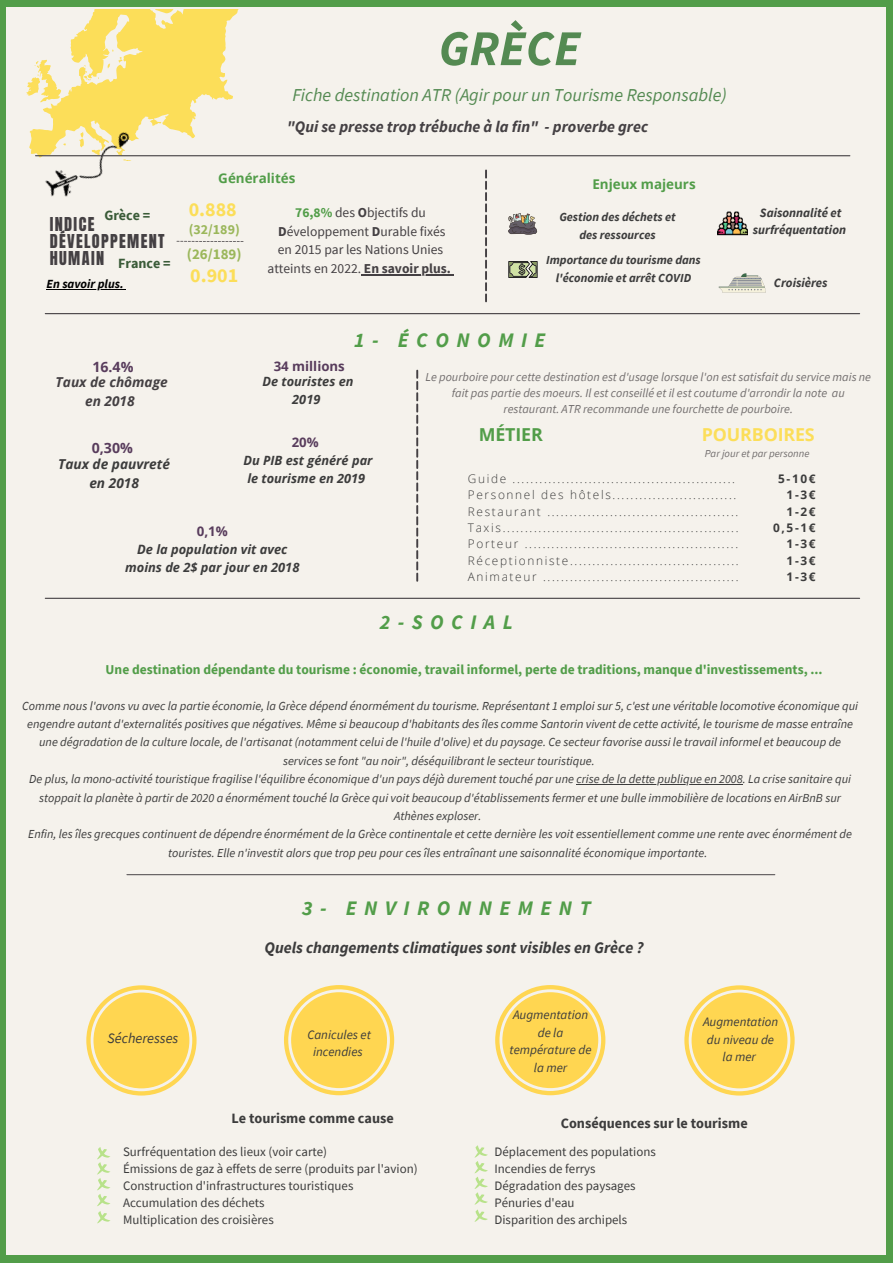
<style>
.page{position:relative;width:893px;height:1264px;background:#fff}
.page>*{position:absolute;margin:0;border:0;box-sizing:border-box;transform-origin:0 0}
.t1{font:italic 700 50.1px "Source Sans Pro";color:#548a52}
.t2{font:italic 700 20.55px "Source Sans Pro";letter-spacing:.365em;color:#529d49}
.t3{font:700 19.95px "Source Sans Pro";color:#fcde59}
.t4{font:italic 18.15px "Source Sans Pro";color:#548a52}
.t5{font:700 17.85px "Open Sans";letter-spacing:-.01em;color:#fcde59}
.t6{font:700 17.85px "Open Sans";letter-spacing:-.01em;color:#529d49}
.t7{font:16.2px/16.6px "Anton";letter-spacing:.08em;color:#444043}
.t8{font:italic 700 16.05px "Source Sans Pro";color:#3c3c3c}
.t9{font:italic 700 15.9px "Source Sans Pro";color:#444043}
.t10{font:700 14.85px "Source Sans Pro";color:#9bb75b}
.t11{font:italic 14.4px "Source Sans Pro";color:#3c3c3c}
.t12{font:700 14.25px "Source Sans Pro";color:#3c3c3c}
.t13{font:700 14.1px "Source Sans Pro";color:#3a5b38}
.t14{font:700 14.1px "Open Sans";color:#583c5c}
.t15{font:700 13.95px "Source Sans Pro";color:#9bb75b}
.t16{font:italic 700 13.65px/19px "Open Sans";color:#3c3c3c;text-align:center}
.t17{font:italic 700 13.65px/19px "Open Sans";color:#444043;text-align:center}
.t18{font:700 13.5px "Source Sans Pro";color:#529d49}
.t19{font:13.5px/18.5px "Source Sans Pro";color:#444043;text-align:center}
.t20{font:700 13.35px "Open Sans";color:#529d49}
.t21{font:700 13.35px "Open Sans";color:#583c5c}
.t22{font:700 13.2px "Open Sans";color:#583c5c}
.t23{font:12.9px/17.2px "Source Sans Pro";color:#3c3c3c}
.t24{font:italic 12.9px/17.4px "Source Sans Pro";color:#3c3c3c;text-align:center}
.t25{font:italic 700 12.9px/17.9px "Open Sans";color:#3c3c3c;text-align:center}
.t26{font:italic 700 12.75px/17.7px "Open Sans";color:#3c3c3c;text-align:center}
.t27{font:italic 700 12.75px/17.7px "Source Sans Pro";color:#3c3c3c;text-align:center}
.t28{font:italic 700 12.45px "Source Sans Pro";color:#000}
.t29{font:italic 12.3px/18.5px "Source Sans Pro";color:#3c3c3c;text-align:center}
.t30{font:italic 700 12.3px/17.1px "Source Sans Pro";color:#3c3c3c;text-align:center}
.t31{font:italic 12.15px/16.2px "Source Sans Pro";color:#726e6e;text-align:center}
.t32{font:300 11.85px/16.5px "Open Sans";letter-spacing:.14em;color:#3c3c3c}
.t33{font:700 11.85px/16.5px "Open Sans";color:#3c3c3c;text-align:right}
.t34{font:italic 10.65px "Source Sans Pro";color:#726e6e}
.s1{font-weight:700;color:#529d49}
.s2{font-weight:700}
</style>
<div class="page">
<div style="left:0;top:0;width:892px;height:1262px;background:#529d49"></div>
<div style="left:7px;top:8px;width:879px;height:1246px;background:#f5f2ec"></div>
<svg style="left:26px;top:9px;width:225px;height:148px"></svg>
<img style="left:26px;top:100px;width:129px;height:97px">
<img style="left:717px;top:211px;width:30px;height:25px">
<svg style="left:176px;top:241px;width:67px;height:1px"></svg>
<hr style="left:36px;top:155px;width:813px;height:1px;background:#444043">
<hr style="left:127px;top:874px;width:647px;height:1px;background:#444043">
<svg style="left:416px;top:370px;width:2px;height:211px"></svg>
<svg style="left:485px;top:169px;width:2px;height:133px"></svg>
<svg style="left:508px;top:213px;width:29px;height:21px"></svg>
<svg style="left:718px;top:273px;width:47px;height:19px"></svg>
<svg style="left:508px;top:261px;width:29px;height:17px"></svg>
<hr style="left:576px;top:783px;width:166px;height:1px;background:#3c3c3c">
<hr style="left:364px;top:274px;width:87px;height:1px;background:#444043">
<hr style="left:46px;top:289px;width:78px;height:1px;background:#000">
<svg style="left:86px;top:985px;width:110px;height:110px"></svg>
<div style="left:93px;top:992px;width:96px;height:96px;background:#ffd651;border-radius:50%"></div>
<svg style="left:284px;top:985px;width:110px;height:110px"></svg>
<div style="left:291px;top:992px;width:96px;height:96px;background:#ffd651;border-radius:50%"></div>
<svg style="left:684px;top:985px;width:110px;height:110px"></svg>
<div style="left:691px;top:992px;width:96px;height:96px;background:#ffd651;border-radius:50%"></div>
<svg style="left:495px;top:985px;width:110px;height:110px"></svg>
<div style="left:502px;top:992px;width:96px;height:96px;background:#ffd651;border-radius:50%"></div>
<svg style="left:97px;top:1147px;width:13px;height:76px"></svg>
<svg style="left:474px;top:1145px;width:14px;height:76px"></svg>
<hr style="left:45px;top:313px;width:814px;height:1px;background:#444043">
<hr style="left:45px;top:597px;width:814px;height:2px;background:#444043">
<p class="t13" style="left:104px;top:206px;width:47px">Grèce =</p>
<h3 class="t7" style="left:50px;top:217px;width:116px">INDICE<br>DÉVELOPPEMENT</h3>
<p class="t13" style="left:50px;top:253px;width:122px"><sup>HUMAIN</sup> France =</p>
<p class="t28" style="left:46px;top:276px;width:79px">En savoir plus.</p>
<h1 class="t1" style="left:438px;top:15px;width:143px">GRÈCE</h1>
<h3 class="t4" style="left:292px;top:83px;width:436px">Fiche destination ATR (Agir pour un Tourisme Responsable)</h3>
<p class="t9" style="left:287px;top:116px;width:363px">"Qui se presse trop trébuche à la fin" - proverbe grec</p>
<p class="t20" style="left:218px;top:168px;width:79px">Généralités</p>
<h3 class="t3" style="left:189px;top:196px;width:50px">0.888</h3>
<p class="t15" style="left:189px;top:219px;width:52px">(32/189)</p>
<p class="t10" style="left:187px;top:244px;width:56px">(26/189)</p>
<h3 class="t3" style="left:190px;top:262px;width:50px">0.901</h3>
<p class="t19" style="left:267px;top:204px;width:185px"><span class="s1">76,8%</span> des <span class="s2">O</span>bjectifs du<br><span class="s2">D</span>éveloppement <span class="s2">D</span>urable fixés en 2015 par les Nations Unies atteints en 2022. <span class="s2">En savoir plus.</span></p>
<p class="t20" style="left:592px;top:174px;width:105px">Enjeux majeurs</p>
<p class="t30" style="left:559px;top:208px;width:118px">Gestion des déchets et des ressources</p>
<p class="t30" style="left:546px;top:251px;width:156px">Importance du tourisme dans l'économie et arrêt COVID</p>
<h2 class="t2" style="left:354px;top:326px;width:193px">1- ÉCONOMIE</h2>
<p class="t27" style="left:752px;top:203px;width:95px">Saisonnalité et surfréquentation</p>
<p class="t27" style="left:773px;top:273px;width:55px">Croisières</p>
<p class="t14" style="left:92px;top:356px;width:43px">16.4%</p>
<p class="t22" style="left:274px;top:356px;width:73px">34 millions</p>
<p class="t17" style="left:56px;top:372px;width:114px">Taux de chômage en 2018</p>
<p class="t26" style="left:262px;top:372px;width:93px">De touristes en<br>2019</p>
<p class="t14" style="left:92px;top:438px;width:43px">0,30%</p>
<p class="t16" style="left:58px;top:454px;width:113px">Taux de pauvreté en 2018</p>
<p class="t22" style="left:292px;top:433px;width:28px">20%</p>
<p class="t26" style="left:243px;top:451px;width:131px">Du PIB est généré par le tourisme en 2019</p>
<p class="t21" style="left:197px;top:522px;width:33px">0,1%</p>
<p class="t25" style="left:125px;top:540px;width:176px">De la population vit avec moins de 2$ par jour en 2018</p>
<p class="t31" style="left:425px;top:368px;width:447px">Le pourboire pour cette destination est d'usage lorsque l'on est satisfait du service mais ne fait pas partie des moeurs. Il est conseillé et il est coutume d'arrondir la note au restaurant. ATR recommande une fourchette de pourboire.</p>
<p class="t34" style="left:704px;top:446px;width:106px">Par jour et par personne</p>
<h3 class="t6" style="left:479px;top:422px;width:65px">MÉTIER</h3>
<h3 class="t5" style="left:701px;top:422px;width:114px">POURBOIRES</h3>
<p class="t32" style="left:468px;top:470px;width:272px">Guide ..................................................<br>Personnel des hôtels............................<br>Restaurant ...........................................<br>Taxis.....................................................<br>Porteur ................................................<br>Réceptionniste......................................<br>Animateur ............................................</p>
<p class="t33" style="left:773px;top:470px;width:44px">5-10€<br>1-3€<br>1-2€<br>0,5-1€<br>1-3€<br>1-3€<br>1-3€</p>
<h2 class="t2" style="left:379px;top:608px;width:135px">2-SOCIAL</h2>
<p class="t18" style="left:106px;top:660px;width:718px">Une destination dépendante du tourisme : économie, travail informel, perte de traditions, manque d'investissements, ...</p>
<p class="t29" style="left:22px;top:696px;width:837px">Comme nous l'avons vu avec la partie économie, la Grèce dépend énormément du tourisme. Représentant 1 emploi sur 5, c'est une véritable locomotive économique qui engendre autant d'externalités positives que négatives. Même si beaucoup d'habitants des îles comme Santorin vivent de cette activité, le tourisme de masse entraîne une dégradation de la culture locale, de l'artisanat (notamment celui de l'huile d'olive) et du paysage. Ce secteur favorise aussi le travail informel et beaucoup de services se font "au noir", déséquilibrant le secteur touristique.<br>De plus, la mono-activité touristique fragilise l'équilibre économique d'un pays déjà durement touché par une crise de la dette publique en 2008. La crise sanitaire qui stoppait la planète à partir de 2020 a énormément touché la Grèce qui voit beaucoup d'établissements fermer et une bulle immobilière de locations en AirBnB sur Athènes exploser.<br>Enfin, les îles grecques continuent de dépendre énormément de la Grèce continentale et cette dernière les voit essentiellement comme une rente avec énormément de touristes. Elle n'investit alors que trop peu pour ces îles entraînant une saisonnalité économique importante.</p>
<p class="t11" style="left:108px;top:1028px;width:72px">Sécheresses</p>
<h2 class="t2" style="left:302px;top:894px;width:290px">3- ENVIRONNEMENT</h2>
<h3 class="t8" style="left:264px;top:936px;width:380px">Quels changements climatiques sont visibles en Grèce ?</h3>
<p class="t24" style="left:307px;top:1025px;width:65px">Canicules et incendies</p>
<p class="t24" style="left:509px;top:1005px;width:84px">Augmentation de la température de la mer</p>
<p class="t24" style="left:703px;top:1013px;width:77px">Augmentation du niveau de la mer</p>
<p class="t12" style="left:231px;top:1108px;width:164px">Le tourisme comme cause</p>
<p class="t12" style="left:560px;top:1113px;width:188px">Conséquences sur le tourisme</p>
<p class="t23" style="left:123px;top:1142px;width:296px">Surfréquentation des lieux (voir carte)<br>Émissions de gaz à effets de serre (produits par l'avion)<br>Construction d'infrastructures touristiques Accumulation des déchets<br>Multiplication des croisières</p>
<p class="t23" style="left:494px;top:1142px;width:163px">Déplacement des populations<br>Incendies de ferrys<br>Dégradation des paysages<br>Pénuries d'eau<br>Disparition des archipels</p>
</div>
